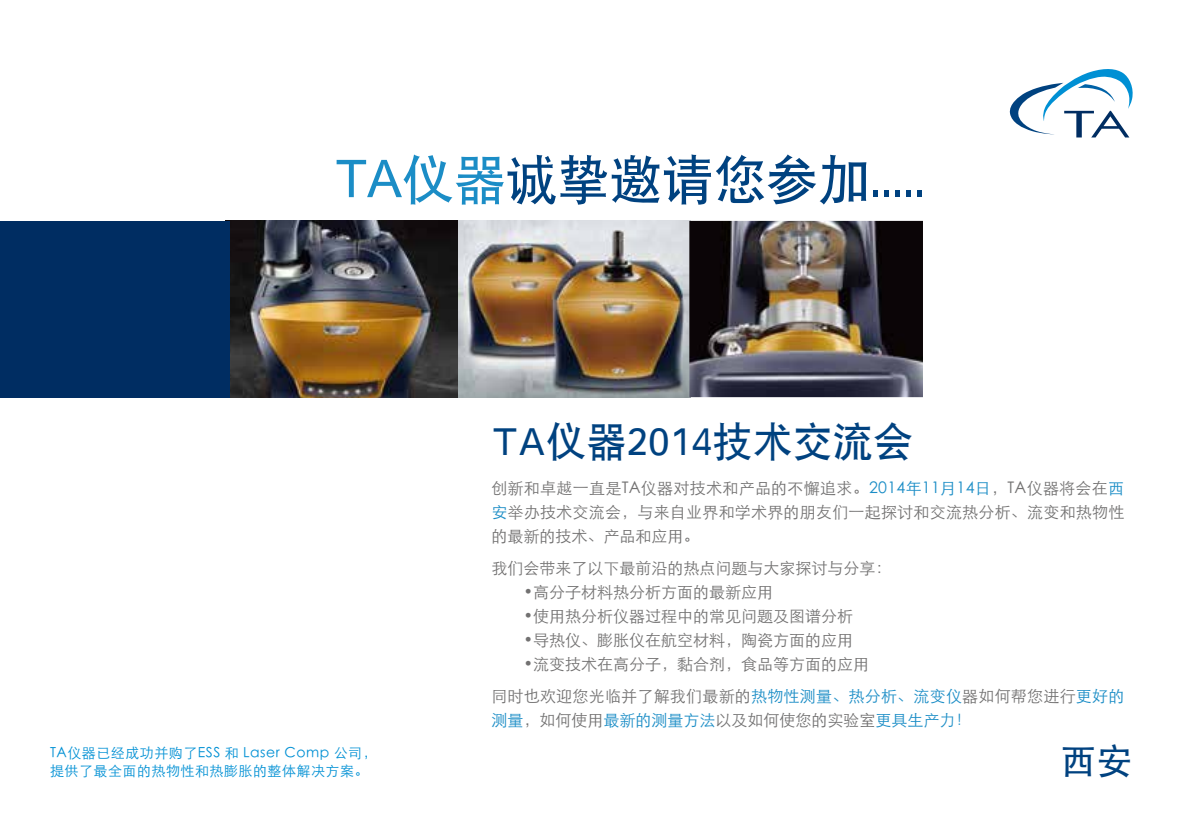
<style>
.page{position:relative;width:1191px;height:823px;background:#fff}
.page>*{position:absolute;margin:0;border:0;box-sizing:border-box;transform-origin:0 0}
.t1{font:52px "SIL Hei Med Jian";color:#004280}
.t2{font:40px "SIL Hei Med Jian";color:#004280}
.t3{font:36px "ST Heiti";color:#004280}
.t4{font:16px/24px "ST Xihei";color:#727171;text-align:justify}
.t5{font:16px "ST Xihei";color:#1b8dc6}
.t6{font:14px/17.6px "ST Xihei";letter-spacing:.035em;color:#0090d4}
.s1{font-family:"Arial";color:#1b8dc6}
.s2{color:#1b8dc6}
.s3{color:#727171}
</style>
<div class="page">
<img style="left:230px;top:221px;width:693px;height:176px">
<svg style="left:1009px;top:69px;width:124px;height:68px"></svg>
<div style="left:0;top:221px;width:230px;height:176px;background:#002d62"></div>
<h1 class="t1" style="left:335px;top:145px;width:591px"><span class="s1">TA</span><span class="s2">仪器</span>诚挚邀请您参加.....</h1>
<h2 class="t2" style="left:492px;top:414px;width:422px">TA仪器2014技术交流会</h2>
<p class="t4" style="left:491px;top:475px;width:634px">创新和卓越一直是TA仪器对技术和产品的不懈追求。<span class="s2">2014年11月14日</span>，TA仪器将会在<span class="s2">西安</span>举办技术交流会，与来自业界和学术界的朋友们一起探讨和交流热分析、流变和热物性的最新的技术、产品和应用。</p>
<p class="t4" style="left:491px;top:555px;width:402px">我们会带来了以下最前沿的热点问题与大家探讨与分享：</p>
<p class="t4" style="left:523px;top:579px;width:251px">•高分子材料热分析方面的最新应用</p>
<p class="t4" style="left:523px;top:603px;width:331px">•使用热分析仪器过程中的常见问题及图谱分析</p>
<p class="t4" style="left:523px;top:627px;width:331px">•导热仪、膨胀仪在航空材料，陶瓷方面的应用</p>
<p class="t4" style="left:491px;top:647px;width:634px;line-height:32px;text-indent:32px">•流变技术在高分子，黏合剂，食品等方面的应用<br>同时也欢迎您光临并了解我们最新的<span class="s2">热物性测量、热分析、流变仪</span>器如何帮您进行<span class="s2">更好的</span></p>
<p class="t5" style="left:491px;top:711px;width:482px">测量<span class="s3">，如何使用</span>最新的测量方法<span class="s3">以及如何使您的实验室</span>更具生产力！</p>
<p class="t6" style="left:50px;top:743px;width:328px">TA仪器已经成功并购了ESS 和 Laser Comp 公司，提供了最全面的热物性和热膨胀的整体解决方案。</p>
<h3 class="t3" style="left:1060px;top:742px;width:73px">西安</h3>
</div>
